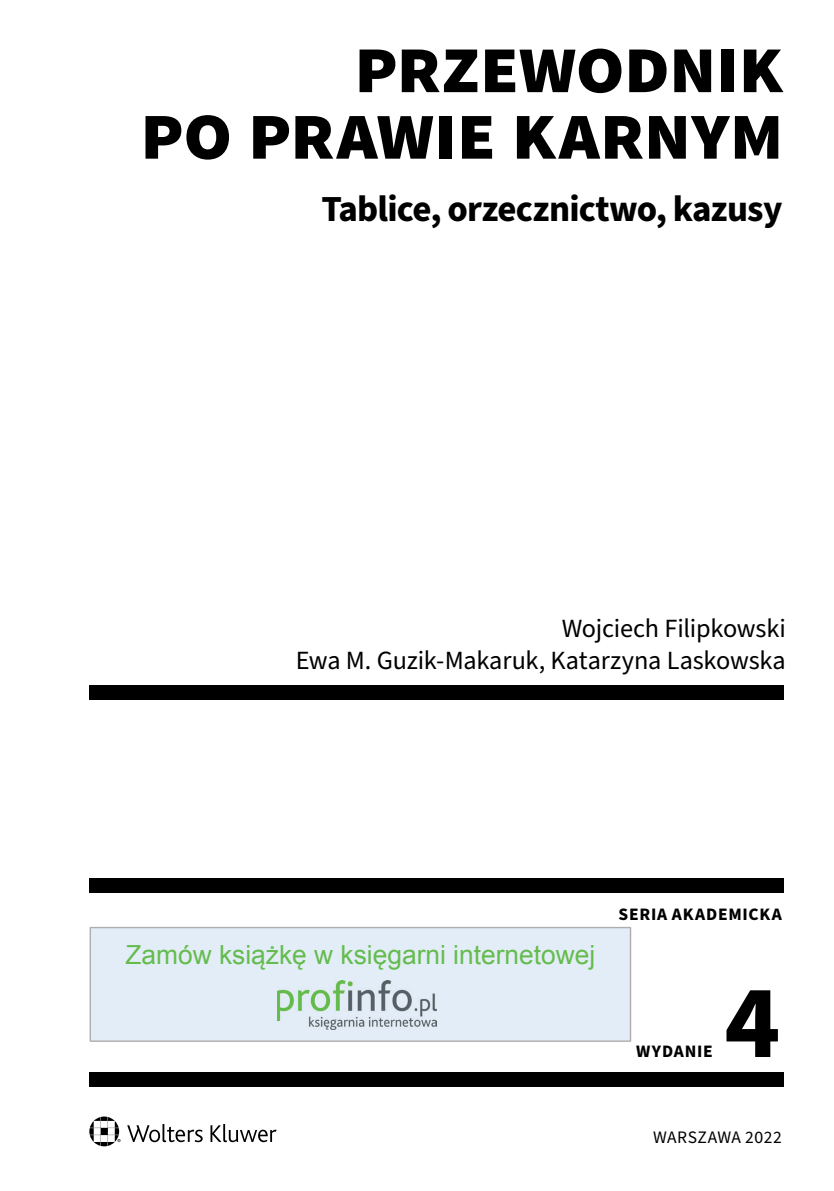
<style>
.page{position:relative;width:834px;height:1191px;background:#fff}
.page>*{position:absolute;margin:0;border:0;box-sizing:border-box;transform-origin:0 0}
.t1{font:700 105px "Source Sans Pro";color:#000}
.t2{font:700 80.5px/66.5px "Source Sans Pro";letter-spacing:-.015em;color:#000;text-align:right}
.t3{font:700 36.75px "Source Sans Pro";letter-spacing:-.02em;color:#000}
.t4{font:26.25px/31.5px "Source Sans Pro";letter-spacing:-.01em;color:#000;text-align:right}
.t5{font:26.25px "Arial";color:#65bc4e}
.t6{font:700 17.5px "Source Sans Pro";letter-spacing:.04em;color:#000}
.t7{font:17.5px "Source Sans Pro";letter-spacing:.02em;color:#000}
</style>
<div class="page">
<svg style="left:89px;top:1116px;width:187px;height:30px"></svg>
<div style="left:89px;top:685px;width:695px;height:14px;background:#000"></div>
<div style="left:89px;top:1071px;width:695px;height:15px;background:#000"></div>
<div style="left:89px;top:878px;width:695px;height:15px;background:#000"></div>
<div style="left:90px;top:927px;width:541px;height:114px;background:#e3edf7"></div>
<div style="left:98px;top:944px;width:524px;height:34px;background:#e3edf7"></div>
<div style="left:277px;top:980px;width:166px;height:52px;background:#e3edf7"></div>
<img style="left:277px;top:980px;width:160px;height:49px">
<h2 class="t2" style="left:139px;top:34px;width:646px">Przewodnik<br>po prawie karnym</h2>
<h3 class="t3" style="left:321px;top:184px;width:462px">Tablice, orzecznictwo, kazusy</h3>
<p class="t4" style="left:296px;top:614px;width:491px">Wojciech Filipkowski<br>Ewa M. Guzik-Makaruk, Katarzyna Laskowska</p>
<p class="t5" style="left:125px;top:937px;width:471px">Zamów książkę w księgarni internetowej</p>
<p class="t6" style="left:618px;top:901px;width:165px">SERIA AKADEMICKA</p>
<p class="t6" style="left:636px;top:1039px;width:78px">WYDANIE</p>
<h1 class="t1" style="left:722px;top:950px;width:61px">4</h1>
<p class="t7" style="left:653px;top:1125px;width:130px">WARSZAWA 2022</p>
</div>
